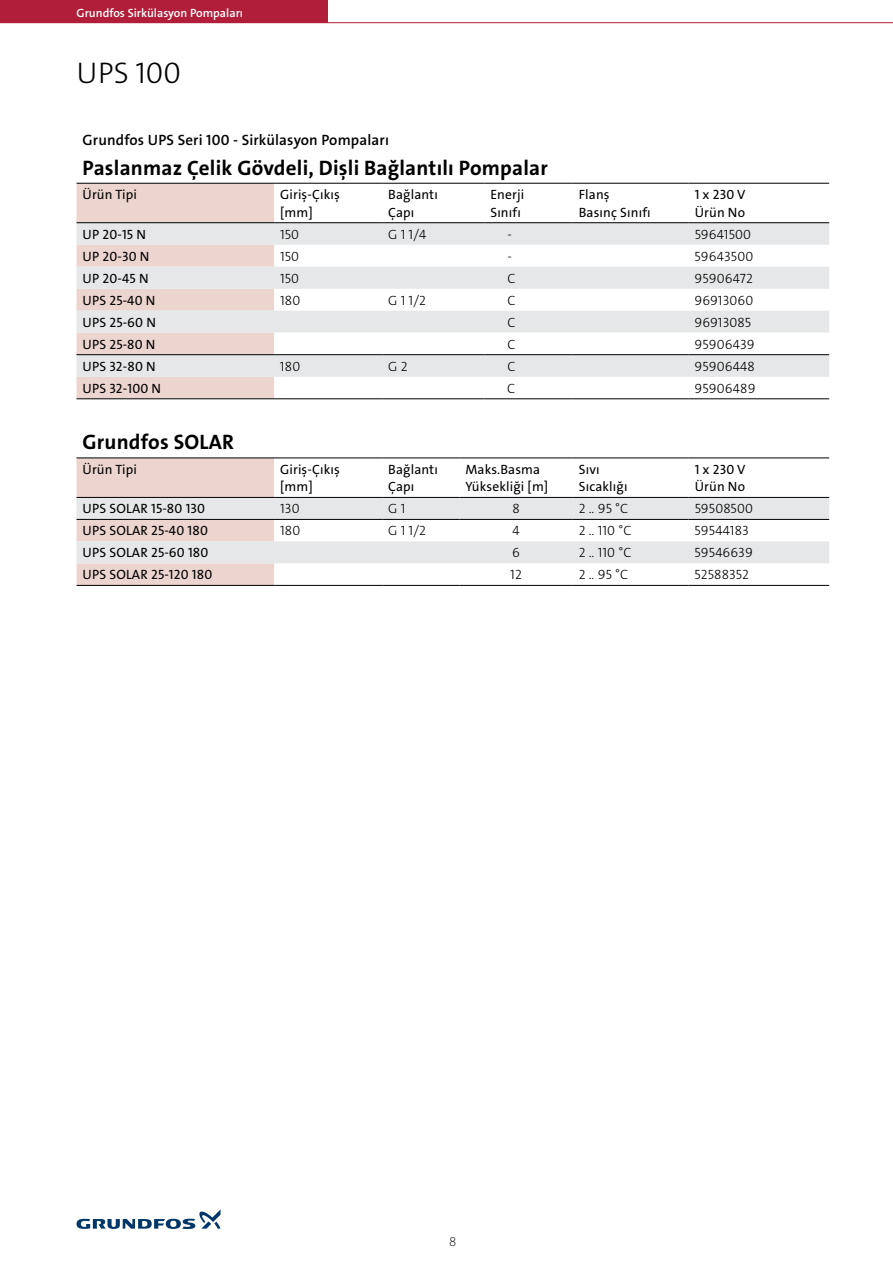
<style>
.page{position:relative;width:893px;height:1263px;background:#fff}
.page>*{position:absolute;margin:0;border:0;box-sizing:border-box;transform-origin:0 0}
.t1{font:30px "Grundfos The Sans V2 OT 3 L";color:#000}
.t2{font:21px "Grundfos The Sans V2 OT 7 B";letter-spacing:.01em;color:#000}
.t3{font:15px "Grundfos The Sans V2 OT 6 SB";letter-spacing:.01em;color:#000}
.t4{font:13.5px/17.5px "Grundfos The Sans V2 OT 5 R";letter-spacing:.01em;color:#000}
.t5{font:13.5px "Grundfos The Sans V2 OT 3 L";letter-spacing:.01em;color:#000}
.t6{font:300 13.5px "Myriad Pro";color:#000}
.t7{font:12px "Grundfos The Sans V2 OT 6 SB";color:#fff}
</style>
<div class="page">
<svg style="left:77px;top:1209px;width:144px;height:20px"></svg>
<div style="left:0;top:0;width:327px;height:23px;background:#b11e39"></div>
<hr style="left:0;top:22px;width:893px;height:1px;background:#b11e39">
<svg style="left:77px;top:184px;width:752px;height:214px"></svg>
<hr style="left:77px;top:398px;width:197px;height:1px;background:#000">
<hr style="left:274px;top:398px;width:108px;height:1px;background:#000">
<hr style="left:382px;top:398px;width:102px;height:1px;background:#000">
<hr style="left:484px;top:398px;width:89px;height:1px;background:#000">
<hr style="left:573px;top:398px;width:116px;height:1px;background:#000">
<hr style="left:689px;top:398px;width:140px;height:1px;background:#000">
<hr style="left:77px;top:183px;width:197px;height:1px;background:#000">
<hr style="left:274px;top:183px;width:108px;height:1px;background:#000">
<hr style="left:382px;top:183px;width:102px;height:1px;background:#000">
<hr style="left:484px;top:183px;width:89px;height:1px;background:#000">
<hr style="left:573px;top:183px;width:116px;height:1px;background:#000">
<hr style="left:689px;top:183px;width:140px;height:1px;background:#000">
<hr style="left:77px;top:222px;width:197px;height:1px;background:#000">
<hr style="left:274px;top:222px;width:108px;height:1px;background:#000">
<hr style="left:382px;top:222px;width:102px;height:1px;background:#000">
<hr style="left:484px;top:222px;width:89px;height:1px;background:#000">
<hr style="left:573px;top:222px;width:116px;height:1px;background:#000">
<hr style="left:689px;top:222px;width:140px;height:1px;background:#000">
<hr style="left:274px;top:354px;width:108px;height:1px;background:#000">
<hr style="left:382px;top:354px;width:102px;height:1px;background:#000">
<hr style="left:484px;top:354px;width:89px;height:1px;background:#000">
<hr style="left:573px;top:354px;width:116px;height:1px;background:#000">
<hr style="left:689px;top:354px;width:140px;height:1px;background:#000">
<hr style="left:77px;top:354px;width:197px;height:1px;background:#000">
<div style="left:77px;top:459px;width:197px;height:126px;background:#ecd4cf"></div>
<svg style="left:77px;top:498px;width:752px;height:65px;fill:#e6e7e8"></svg>
<hr style="left:77px;top:458px;width:197px;height:1px;background:#000">
<hr style="left:274px;top:458px;width:108px;height:1px;background:#000">
<hr style="left:382px;top:458px;width:77px;height:1px;background:#000">
<hr style="left:459px;top:458px;width:114px;height:1px;background:#000">
<hr style="left:573px;top:458px;width:116px;height:1px;background:#000">
<hr style="left:689px;top:458px;width:140px;height:1px;background:#000">
<hr style="left:77px;top:497px;width:197px;height:1px;background:#000">
<hr style="left:274px;top:497px;width:108px;height:1px;background:#000">
<hr style="left:382px;top:497px;width:77px;height:1px;background:#000">
<hr style="left:459px;top:497px;width:114px;height:1px;background:#000">
<hr style="left:573px;top:497px;width:116px;height:1px;background:#000">
<hr style="left:689px;top:497px;width:140px;height:1px;background:#000">
<hr style="left:274px;top:519px;width:108px;height:1px;background:#000">
<hr style="left:382px;top:519px;width:77px;height:1px;background:#000">
<hr style="left:459px;top:519px;width:114px;height:1px;background:#000">
<hr style="left:573px;top:519px;width:116px;height:1px;background:#000">
<hr style="left:689px;top:519px;width:140px;height:1px;background:#000">
<hr style="left:77px;top:519px;width:197px;height:1px;background:#000">
<hr style="left:77px;top:585px;width:197px;height:1px;background:#000">
<hr style="left:274px;top:585px;width:108px;height:1px;background:#000">
<hr style="left:382px;top:585px;width:77px;height:1px;background:#000">
<hr style="left:459px;top:585px;width:114px;height:1px;background:#000">
<hr style="left:573px;top:585px;width:116px;height:1px;background:#000">
<hr style="left:689px;top:585px;width:140px;height:1px;background:#000">
<p class="t7" style="left:77px;top:5px;width:168px">Grundfos Sirkülasyon Pompaları</p>
<h1 class="t1" style="left:77px;top:53px;width:106px">UPS 100</h1>
<p class="t3" style="left:83px;top:130px;width:308px">Grundfos UPS Seri 100 - Sirkülasyon Pompaları</p>
<h2 class="t2" style="left:83px;top:154px;width:467px">Paslanmaz Çelik Gövdeli, Dişli Bağlantılı Pompalar</h2>
<p class="t4" style="left:83px;top:186px;width:56px">Ürün Tipi</p>
<p class="t4" style="left:280px;top:186px;width:61px">Giriş-Çıkış [mm]</p>
<p class="t4" style="left:388px;top:186px;width:51px">Bağlantı<br>Çapı</p>
<p class="t4" style="left:490px;top:186px;width:35px">Enerji<br>Sınıfı</p>
<p class="t4" style="left:579px;top:186px;width:73px">Flanş<br>Basınç Sınıfı</p>
<p class="t4" style="left:695px;top:186px;width:52px">1 x 230 V<br>Ürün No</p>
<p class="t4" style="left:83px;top:225px;width:65px">UP 20-15 N</p>
<p class="t5" style="left:280px;top:225px;width:21px">150</p>
<p class="t5" style="left:388px;top:225px;width:40px">G 1 1/4</p>
<p class="t5" style="left:507px;top:225px;width:6px">-</p>
<p class="t5" style="left:695px;top:225px;width:58px">59641500</p>
<p class="t4" style="left:83px;top:247px;width:68px">UP 20-30 N</p>
<p class="t5" style="left:280px;top:247px;width:21px">150</p>
<p class="t5" style="left:507px;top:247px;width:6px">-</p>
<p class="t5" style="left:695px;top:247px;width:60px">59643500</p>
<p class="t4" style="left:82px;top:269px;width:68px">UP 20-45 N</p>
<p class="t5" style="left:280px;top:269px;width:21px">150</p>
<p class="t5" style="left:507px;top:269px;width:10px">C</p>
<p class="t5" style="left:695px;top:269px;width:60px">95906472</p>
<p class="t4" style="left:82px;top:291px;width:74px">UPS 25-40 N</p>
<p class="t5" style="left:280px;top:291px;width:22px">180</p>
<p class="t5" style="left:388px;top:291px;width:39px">G 1 1/2</p>
<p class="t5" style="left:507px;top:291px;width:10px">C</p>
<p class="t5" style="left:695px;top:291px;width:60px">96913060</p>
<p class="t4" style="left:82px;top:313px;width:75px">UPS 25-60 N</p>
<p class="t5" style="left:507px;top:313px;width:10px">C</p>
<p class="t5" style="left:695px;top:313px;width:58px">96913085</p>
<p class="t4" style="left:82px;top:335px;width:75px">UPS 25-80 N</p>
<p class="t5" style="left:507px;top:335px;width:10px">C</p>
<p class="t5" style="left:695px;top:335px;width:62px">95906439</p>
<p class="t4" style="left:82px;top:357px;width:75px">UPS 32-80 N</p>
<p class="t5" style="left:280px;top:357px;width:22px">180</p>
<p class="t5" style="left:388px;top:357px;width:21px">G 2</p>
<p class="t5" style="left:507px;top:357px;width:10px">C</p>
<p class="t5" style="left:695px;top:357px;width:62px">95906448</p>
<p class="t4" style="left:82px;top:380px;width:80px">UPS 32-100 N</p>
<p class="t5" style="left:507px;top:380px;width:10px">C</p>
<p class="t5" style="left:695px;top:380px;width:62px">95906489</p>
<h2 class="t2" style="left:83px;top:429px;width:153px">Grundfos SOLAR</h2>
<p class="t4" style="left:83px;top:461px;width:56px">Ürün Tipi</p>
<p class="t4" style="left:280px;top:461px;width:61px">Giriş-Çıkış [mm]</p>
<p class="t4" style="left:388px;top:461px;width:51px">Bağlantı<br>Çapı</p>
<p class="t4" style="left:465px;top:461px;width:84px">Maks.Basma<br>Yüksekliği [m]</p>
<p class="t4" style="left:579px;top:461px;width:50px">Sıvı<br>Sıcaklığı</p>
<p class="t4" style="left:695px;top:461px;width:52px">1 x 230 V<br>Ürün No</p>
<p class="t4" style="left:83px;top:500px;width:124px">UPS SOLAR 15-80 130</p>
<p class="t5" style="left:280px;top:500px;width:21px">130</p>
<p class="t5" style="left:388px;top:500px;width:19px">G 1</p>
<p class="t5" style="left:512px;top:500px;width:9px">8</p>
<p class="t5" style="left:579px;top:500px;width:51px">2 .. 95 °C</p>
<p class="t5" style="left:695px;top:500px;width:60px">59508500</p>
<p class="t4" style="left:83px;top:522px;width:127px">UPS SOLAR 25-40 180</p>
<p class="t5" style="left:280px;top:522px;width:22px">180</p>
<p class="t5" style="left:388px;top:522px;width:39px">G 1 1/2</p>
<p class="t5" style="left:512px;top:522px;width:9px">4</p>
<p class="t5" style="left:579px;top:522px;width:54px">2 .. 110 °C</p>
<p class="t5" style="left:695px;top:522px;width:56px">59544183</p>
<p class="t4" style="left:82px;top:544px;width:127px">UPS SOLAR 25-60 180</p>
<p class="t5" style="left:512px;top:544px;width:9px">6</p>
<p class="t5" style="left:579px;top:544px;width:54px">2 .. 110 °C</p>
<p class="t5" style="left:695px;top:544px;width:60px">59546639</p>
<p class="t4" style="left:82px;top:566px;width:131px">UPS SOLAR 25-120 180</p>
<p class="t5" style="left:510px;top:566px;width:13px">12</p>
<p class="t5" style="left:579px;top:566px;width:51px">2 .. 95 °C</p>
<p class="t5" style="left:695px;top:566px;width:56px">52588352</p>
<p class="t6" style="left:450px;top:1233px;width:8px">8</p>
</div>
